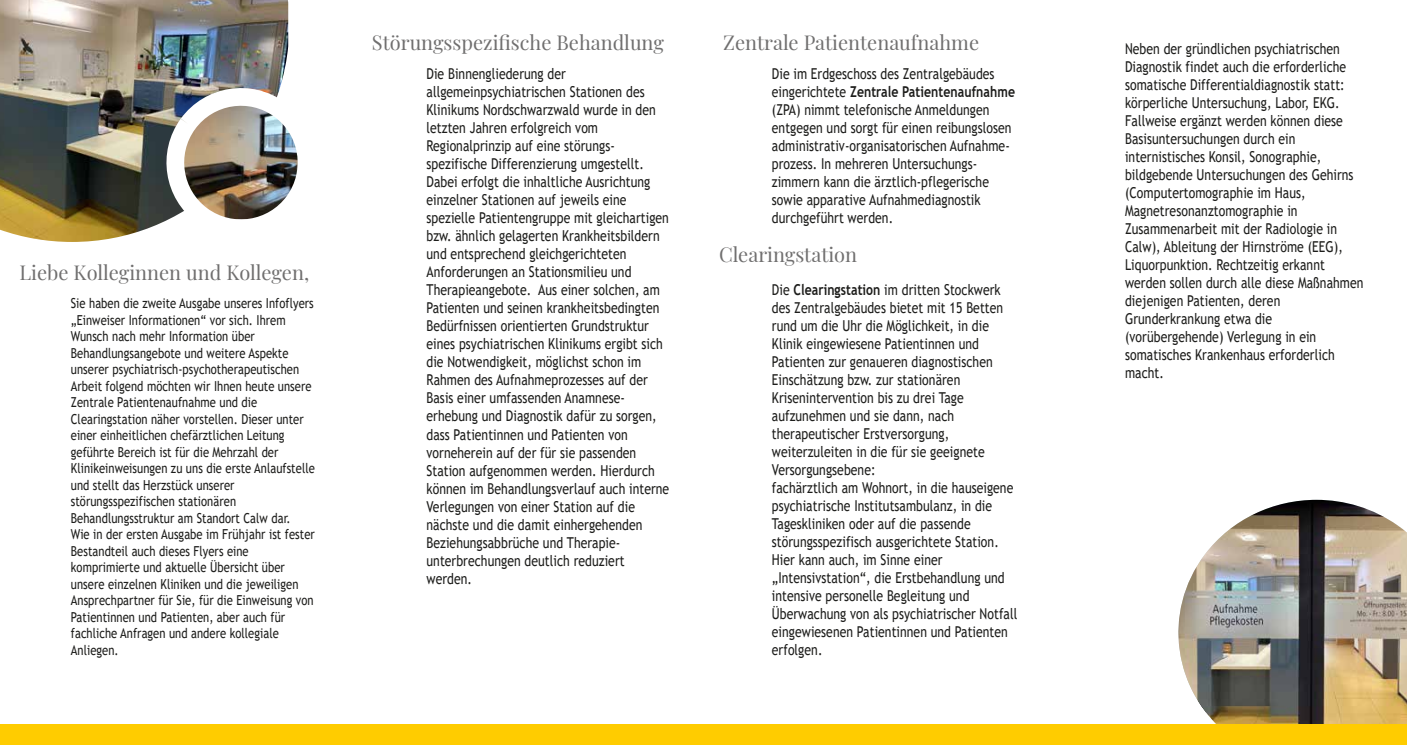
<style>
.page{position:relative;width:1407px;height:745px;background:#fff}
.page>*{position:absolute;margin:0;border:0;box-sizing:border-box;transform-origin:0 0}
.t1{font:20px "Playfair Display";color:#706f6f}
.t2{font:15px/18px "Trebuchet MS";letter-spacing:.005em;color:#1d1d1b;scale:.82 1}
.t3{font:13.75px/16.5px "Trebuchet MS";letter-spacing:.005em;color:#1d1d1b;scale:.82 1}
.s1{font-weight:700}
</style>
<div class="page">
<img style="left:0;top:0;width:288px;height:242px">
<img style="left:163px;top:63px;width:135px;height:179px">
<img style="left:1178px;top:499px;width:229px;height:224px">
<div style="left:0;top:723px;width:1407px;height:21px;background:#fc0"></div>
<h1 class="t1" style="left:19px;top:256px;width:291px">Liebe Kolleginnen und Kollegen,</h1>
<p class="t3" style="left:71px;top:294px;width:299px">Sie haben die zweite Ausgabe unseres Infoflyers „Einweiser Informationen“ vor sich. Ihrem Wunsch nach mehr Information über Behandlungsangebote und weitere Aspekte unserer psychiatrisch-psychotherapeutischen Arbeit folgend möchten wir Ihnen heute unsere Zentrale Patientenaufnahme und die Clearingstation näher vorstellen. Dieser unter einer einheitlichen chefärztlichen Leitung geführte Bereich ist für die Mehrzahl der Klinikeinweisungen zu uns die erste Anlaufstelle und stellt das Herzstück unserer störungsspezifischen stationären Behandlungsstruktur am Standort Calw dar.<br>Wie in der ersten Ausgabe im Frühjahr ist fester Bestandteil auch dieses Flyers eine komprimierte und aktuelle Übersicht über unsere einzelnen Kliniken und die jeweiligen Ansprechpartner für Sie, für die Einweisung von Patientinnen und Patienten, aber auch für fachliche Anfragen und andere kollegiale Anliegen.</p>
<h1 class="t1" style="left:372px;top:26px;width:293px">Störungsspezifische Behandlung</h1>
<h1 class="t1" style="left:723px;top:26px;width:257px">Zentrale Patientenaufnahme</h1>
<p class="t2" style="left:426px;top:65px;width:298px">Die Binnengliederung der allgemeinpsychiatrischen Stationen des Klinikums Nordschwarzwald wurde in den letzten Jahren erfolgreich vom Regionalprinzip auf eine störungs&shy;spezifische Differenzierung umgestellt.<br>Dabei erfolgt die inhaltliche Ausrichtung einzelner Stationen auf jeweils eine spezielle Patientengruppe mit gleichartigen bzw. ähnlich gelagerten Krankheitsbildern und entsprechend gleichgerichteten Anforderungen an Stationsmilieu und Therapieangebote. Aus einer solchen, am Patienten und seinen krankheitsbedingten Bedürfnissen orientierten Grundstruktur eines psychiatrischen Klinikums ergibt sich die Notwendigkeit, möglichst schon im Rahmen des Aufnahmeprozesses auf der Basis einer umfassenden Anamnese&shy;erhebung und Diagnostik dafür zu sorgen, dass Patientinnen und Patienten von vorneherein auf der für sie passenden Station aufgenommen werden. Hierdurch können im Behandlungsverlauf auch interne Verlegungen von einer Station auf die nächste und die damit einhergehenden Beziehungsabbrüche und Therapie&shy;unterbrechungen deutlich reduziert werden.</p>
<p class="t2" style="left:772px;top:64px;width:298px">Die im Erdgeschoss des Zentralgebäudes eingerichtete <span class="s1">Zentrale Patientenaufnahme </span>(ZPA) nimmt telefonische Anmeldungen entgegen und sorgt für einen reibungslosen administrativ-organisatorischen Aufnahme&shy;prozess. In mehreren Untersuchungs&shy;zimmern kann die ärztlich-pflegerische sowie apparative Aufnahmediagnostik durchgeführt werden.</p>
<h1 class="t1" style="left:719px;top:239px;width:140px">Clearingstation</h1>
<p class="t2" style="left:772px;top:280px;width:301px">Die <span class="s1">Clearingstation</span> im dritten Stockwerk des Zentralgebäudes bietet mit 15 Betten rund um die Uhr die Möglichkeit, in die Klinik eingewiesene Patientinnen und Patienten zur genaueren diagnostischen Einschätzung bzw. zur stationären Krisenintervention bis zu drei Tage aufzunehmen und sie dann, nach therapeutischer Erstversorgung, weiterzuleiten in die für sie geeignete Versorgungsebene:<br>fachärztlich am Wohnort, in die hauseigene psychiatrische Institutsambulanz, in die Tageskliniken oder auf die passende störungsspezifisch ausgerichtete Station.<br>Hier kann auch, im Sinne einer „Intensivstation“, die Erstbehandlung und intensive personelle Begleitung und Überwachung von als psychiatrischer Notfall eingewiesenen Patientinnen und Patienten erfolgen.</p>
<p class="t2" style="left:1125px;top:39px;width:292px">Neben der gründlichen psychiatrischen Diagnostik findet auch die erforderliche somatische Differentialdiagnostik statt: körperliche Untersuchung, Labor, EKG.<br>Fallweise ergänzt werden können diese Basisuntersuchungen durch ein internistisches Konsil, Sonographie, bildgebende Untersuchungen des Gehirns (Computertomographie im Haus, Magnetresonanztomographie in Zusammenarbeit mit der Radiologie in Calw), Ableitung der Hirnströme (EEG), Liquorpunktion. Rechtzeitig erkannt werden sollen durch alle diese Maßnahmen diejenigen Patienten, deren Grunderkrankung etwa die (vorübergehende) Verlegung in ein somatisches Krankenhaus erforderlich macht.</p>
</div>
